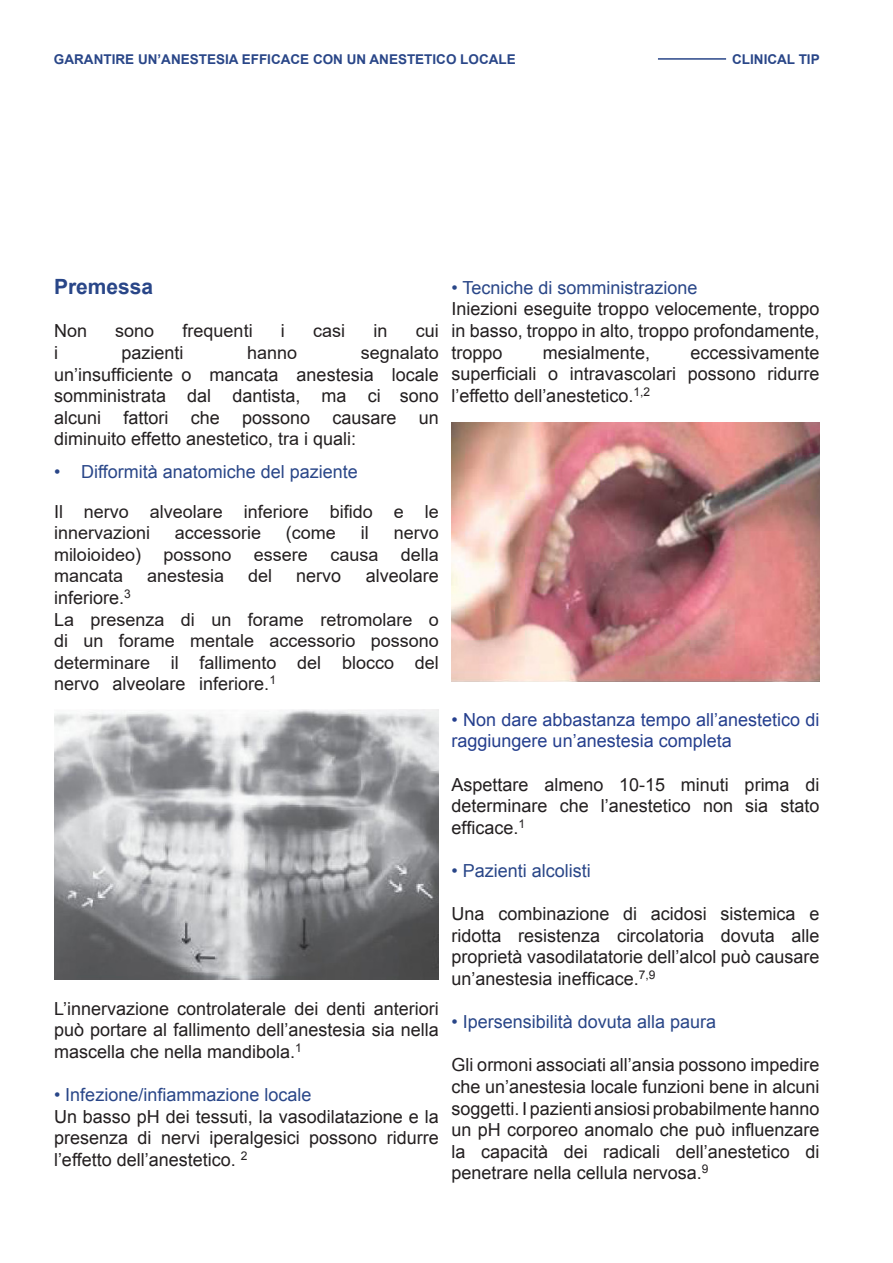
<style>
.page{position:relative;width:893px;height:1263px;background:#fff}
.page>*{position:absolute;margin:0;border:0;box-sizing:border-box;transform-origin:0 0}
.t1{font:700 21px "Arial";color:#294688}
.t2{font:18px/21.6px "Arial";color:#231f20;text-align:justify}
.t3{font:18px "Arial";color:#294688}
.t4{font:18px/21.6px "Arial";color:#253f8e}
.t5{font:700 13.5px "Arial";color:#294688}
</style>
<div class="page">
<hr style="left:658px;top:58px;width:68px;height:2px;background:#294688">
<img style="left:54px;top:710px;width:385px;height:270px">
<img style="left:452px;top:422px;width:367px;height:259px">
<p class="t5" style="left:54px;top:50px;width:463px">GARANTIRE UN’ANESTESIA EFFICACE CON UN ANESTETICO LOCALE</p>
<p class="t5" style="left:732px;top:50px;width:89px">CLINICAL TIP</p>
<p class="t1" style="left:54px;top:273px;width:101px">Premessa</p>
<p class="t2" style="left:54px;top:320px;width:35px">Non</p>
<p class="t2" style="left:115px;top:320px;width:41px">sono</p>
<p class="t2" style="left:183px;top:320px;width:72px">frequenti</p>
<p class="t2" style="left:281px;top:320px;width:5px">i</p>
<p class="t2" style="left:313px;top:320px;width:34px">casi</p>
<p class="t2" style="left:373px;top:320px;width:16px">in</p>
<p class="t2" style="left:416px;top:320px;width:25px">cui</p>
<p class="t2" style="left:54px;top:342px;width:5px">i</p>
<p class="t2" style="left:122px;top:342px;width:64px">pazienti</p>
<p class="t2" style="left:247px;top:342px;width:52px">hanno</p>
<p class="t2" style="left:54px;top:342px;width:386px;text-indent:307px">segnalato un’insufficiente o mancata anestesia locale somministrata dal dantista, ma ci sono alcuni fattori che possono causare un diminuito effetto anestetico, tra i quali:</p>
<p class="t3" style="left:54px;top:460px;width:305px">• Difformità anatomiche del paziente</p>
<p class="t2" style="left:54px;top:501px;width:386px">Il nervo alveolare inferiore bifido e le innervazioni</p>
<p class="t2" style="left:175px;top:522px;width:88px">accessorie</p>
<p class="t2" style="left:286px;top:522px;width:52px">(come</p>
<p class="t2" style="left:361px;top:522px;width:9px">il</p>
<p class="t2" style="left:54px;top:522px;width:386px;text-indent:340px">nervo miloioideo) possono essere causa della mancata</p>
<p class="t2" style="left:147px;top:565px;width:79px">anestesia</p>
<p class="t2" style="left:248px;top:565px;width:26px">del</p>
<p class="t2" style="left:296px;top:565px;width:47px">nervo</p>
<p class="t2" style="left:366px;top:565px;width:75px">alveolare</p>
<p class="t2" style="left:54px;top:587px;width:386px;text-align:left">inferiore.<sup>3<br></sup>La presenza di un forame retromolare o di un forame mentale accessorio possono determinare il fallimento del blocco del nervo alveolare inferiore.<sup>1</sup></p>
<p class="t2" style="left:54px;top:997px;width:386px">L’innervazione controlaterale dei denti anteriori può portare al fallimento dell’anestesia sia nella mascella che nella mandibola.<sup>1</sup></p>
<p class="t3" style="left:54px;top:1083px;width:259px">• Infezione/infiammazione locale</p>
<p class="t2" style="left:54px;top:1105px;width:386px">Un basso pH dei tessuti, la vasodilatazione e la presenza di nervi iperalgesici possono ridurre l’effetto dell’anestetico. <sup>2</sup></p>
<p class="t3" style="left:452px;top:276px;width:248px">• Tecniche di somministrazione</p>
<p class="t2" style="left:452px;top:298px;width:369px">Iniezioni eseguite troppo velocemente, troppo in basso, troppo in alto, troppo profondamente, troppo</p>
<p class="t2" style="left:452px;top:342px;width:369px;text-indent:239px">eccessivamente superficiali o intravascolari possono ridurre l’effetto dell’anestetico.<sup>1,2</sup></p>
<p class="t2" style="left:543px;top:342px;width:109px">mesialmente,</p>
<p class="t4" style="left:452px;top:709px;width:369px">• Non dare abbastanza tempo all’anestetico di raggiungere un’anestesia completa</p>
<p class="t2" style="left:452px;top:774px;width:369px">Aspettare almeno 10-15 minuti prima di determinare che l’anestetico non sia stato efficace.<sup>1</sup></p>
<p class="t3" style="left:452px;top:859px;width:141px">• Pazienti alcolisti</p>
<p class="t2" style="left:452px;top:903px;width:369px">Una combinazione di acidosi sistemica e ridotta resistenza circolatoria dovuta alle proprietà vasodilatatorie dell’alcol può causare un’anestesia inefficace.<sup>7,9</sup></p>
<p class="t3" style="left:452px;top:1010px;width:266px">• Ipersensibilità dovuta alla paura</p>
<p class="t2" style="left:452px;top:1054px;width:369px">Gli ormoni associati all’ansia possono impedire che un’anestesia locale funzioni bene in alcuni soggetti. I pazienti ansiosi probabilmente hanno un pH corporeo anomalo che può influenzare la capacità dei radicali dell’anestetico di penetrare nella cellula nervosa.<sup>9</sup></p>
</div>
